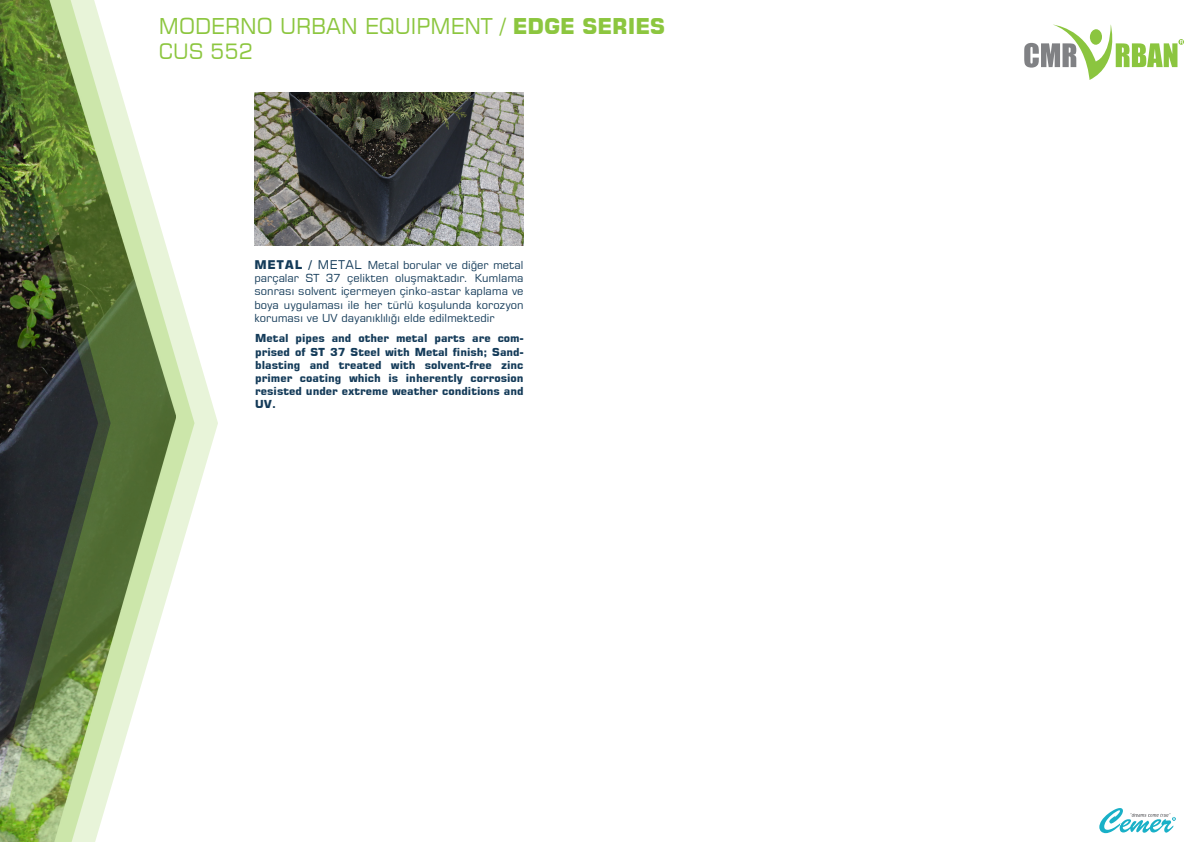
<style>
.page{position:relative;width:1191px;height:842px;background:#fff}
.page>*{position:absolute;margin:0;border:0;box-sizing:border-box;transform-origin:0 0}
.t1{font:21.7px "Square 721 BT";color:#8cc63f}
.t2{font:21px "Square 721 BT";color:#8cc63f}
.t3{font:11px/13.2px "Square 721 BT";color:#143b59;text-align:justify}
.t4{font:700 11px/13.2px "Square 721 BT";color:#143b59;text-align:justify}
.s1{font-weight:700}
.s2{font-weight:700;font-size:12px}
.s3{font-size:12px}
</style>
<div class="page">
<svg style="left:194px;top:342px;width:24px;height:162px"></svg>
<svg style="left:0;top:0;width:194px;height:842px"></svg>
<svg style="left:1099px;top:808px;width:76px;height:25px"></svg>
<svg style="left:1024px;top:24px;width:160px;height:56px"></svg>
<img style="left:254px;top:92px;width:269px;height:153px">
<h1 class="t1" style="left:159px;top:13px;width:507px">MODERNO URBAN EQUIPMENT / <span class="s1">EDGE SERIES</span></h1>
<h2 class="t2" style="left:159px;top:38px;width:95px">CUS 552</h2>
<p class="t3" style="left:254px;top:258px;width:271px"><span class="s2">METAL /</span> <span class="s3">METAL</span> Metal borular ve diğer metal parçalar ST 37 çelikten oluşmaktadır. Kumlama sonrası solvent içermeyen çinko-astar kaplama ve boya uygulaması ile her türlü koşulunda korozyon koruması ve UV dayanıklılığı elde edilmektedir</p>
<p class="t4" style="left:255px;top:332px;width:270px">Metal pipes and other metal parts are com&shy;prised of ST 37 Steel with Metal finish; Sand&shy;blasting and treated with solvent-free zinc primer coating which is inherently corrosion resisted under extreme weather conditions and UV.</p>
</div>
